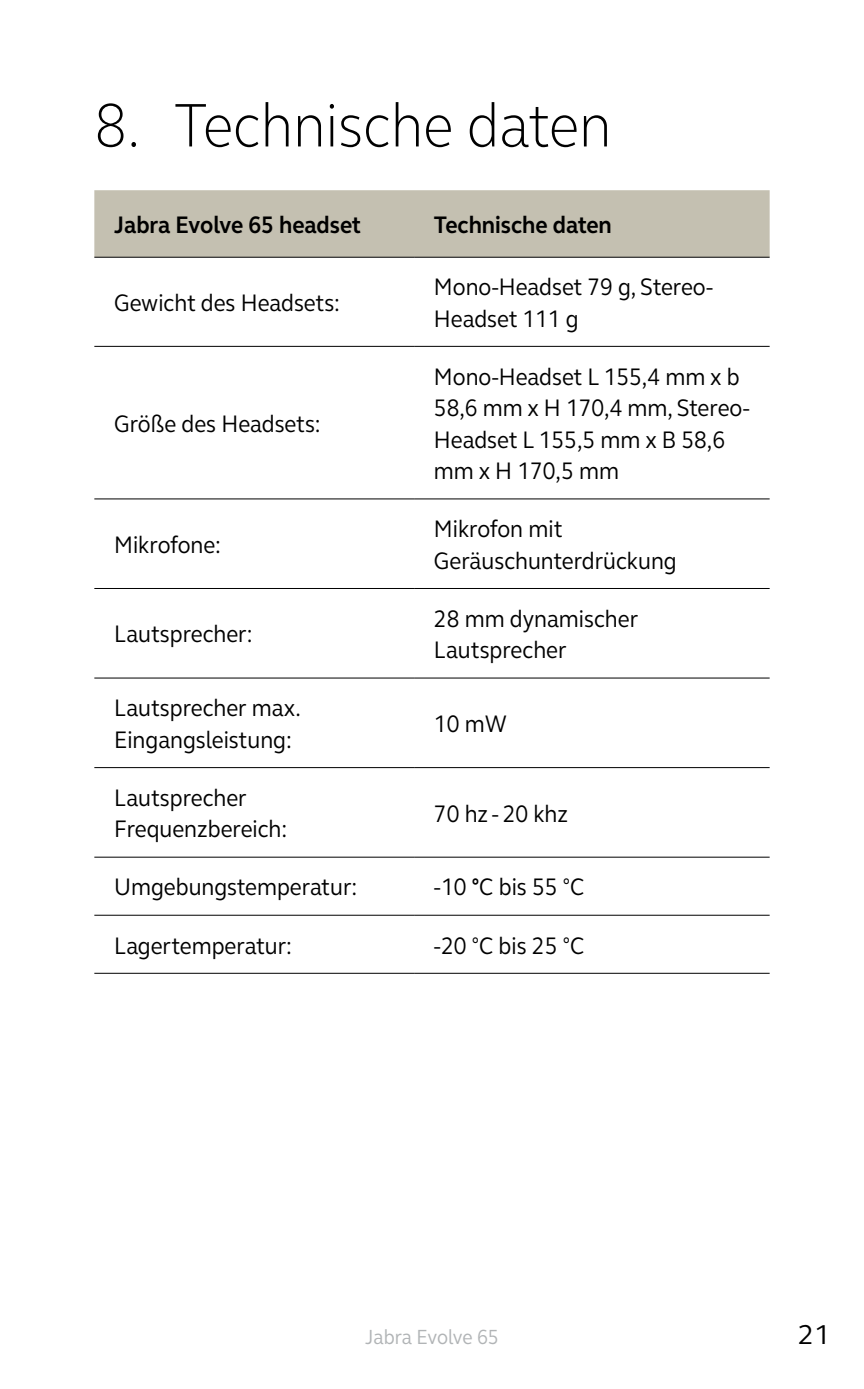
<style>
.page{position:relative;width:864px;height:1389px;background:#fff}
.page>*{position:absolute;margin:0;border:0;box-sizing:border-box;transform-origin:0 0}
.t1{font:300 63px "GN Elliot";color:#000;scale:.9 1}
.t2{font:28px "GN Elliot";color:#000}
.t3{font:24.5px/31.5px "GN Elliot";color:#000;scale:.9 1}
.t4{font:700 24.5px "GN Elliot";color:#000;scale:.9 1}
.t5{font:21px "GN Elliot";letter-spacing:-.005em;color:#b1b4b6;scale:.9 1}
.s1{font-weight:700}
</style>
<div class="page">
<div style="left:94px;top:190px;width:675px;height:67px;background:#c4c0b1"></div>
<svg style="left:94px;top:345px;width:675px;height:628px"></svg>
<hr style="left:94px;top:857px;width:320px;height:1px;background:#000">
<hr style="left:414px;top:857px;width:355px;height:1px;background:#000">
<hr style="left:94px;top:677px;width:320px;height:2px;background:#000">
<hr style="left:414px;top:677px;width:355px;height:2px;background:#000">
<hr style="left:94px;top:767px;width:320px;height:1px;background:#000">
<hr style="left:414px;top:767px;width:355px;height:1px;background:#000">
<hr style="left:94px;top:588px;width:320px;height:1px;background:#000">
<hr style="left:414px;top:588px;width:355px;height:1px;background:#000">
<hr style="left:94px;top:498px;width:320px;height:2px;background:#000">
<hr style="left:414px;top:498px;width:355px;height:2px;background:#000">
<hr style="left:94px;top:346px;width:320px;height:1px;background:#000">
<hr style="left:414px;top:346px;width:355px;height:1px;background:#000">
<hr style="left:94px;top:257px;width:320px;height:1px;background:#000">
<hr style="left:414px;top:257px;width:355px;height:1px;background:#000">
<hr style="left:94px;top:973px;width:320px;height:1px;background:#000">
<hr style="left:414px;top:973px;width:355px;height:1px;background:#000">
<hr style="left:94px;top:915px;width:320px;height:1px;background:#000">
<hr style="left:414px;top:915px;width:355px;height:1px;background:#000">
<h1 class="t1" style="left:94px;top:83px;width:575px">8. Technische daten</h1>
<p class="t4" style="left:114px;top:208px;width:276px">Jabra Evolve 65 headset</p>
<p class="t4" style="left:434px;top:208px;width:199px">Technische daten</p>
<p class="t3" style="left:114px;top:286px;width:252px">Gewicht des Headsets:</p>
<p class="t3" style="left:114px;top:407px;width:231px">Größe des Headsets:</p>
<p class="t3" style="left:114px;top:528px;width:120px">Mikrofone:</p>
<p class="t3" style="left:114px;top:618px;width:155px">Lautsprecher:</p>
<p class="t3" style="left:114px;top:692px;width:209px">Lautsprecher max.<br>Eingangsleistung:</p>
<p class="t3" style="left:114px;top:781px;width:194px">Lautsprecher<br>Frequenzbereich:</p>
<p class="t3" style="left:434px;top:270px;width:312px">Mono-Headset 79 g, Stereo-<br>Headset 111 g</p>
<p class="t3" style="left:434px;top:360px;width:352px">Mono-Headset L 155,4 mm x b<br>58,6 mm x H 170,4 mm, Stereo-<br>Headset L 155,5 mm x B 58,6 mm x H 170,5 mm</p>
<p class="t3" style="left:434px;top:512px;width:271px">Mikrofon mit<br>Geräuschunterdrückung</p>
<p class="t3" style="left:434px;top:602px;width:228px">28 mm dynamischer<br>Lautsprecher</p>
<p class="t3" style="left:434px;top:707px;width:82px">10 mW</p>
<p class="t3" style="left:434px;top:797px;width:150px">70 hz - 20 khz</p>
<p class="t3" style="left:114px;top:871px;width:271px">Umgebungstemperatur:</p>
<p class="t3" style="left:434px;top:871px;width:169px">-10 <span class="s1">°</span>C bis 55 °C</p>
<p class="t3" style="left:114px;top:929px;width:199px">Lagertemperatur:</p>
<p class="t3" style="left:434px;top:929px;width:168px">-20 °C bis 25 °C</p>
<p class="t5" style="left:365px;top:1323px;width:150px">Jabra Evolve 65</p>
<p class="t2" style="left:797px;top:1316px;width:34px">21</p>
</div>
